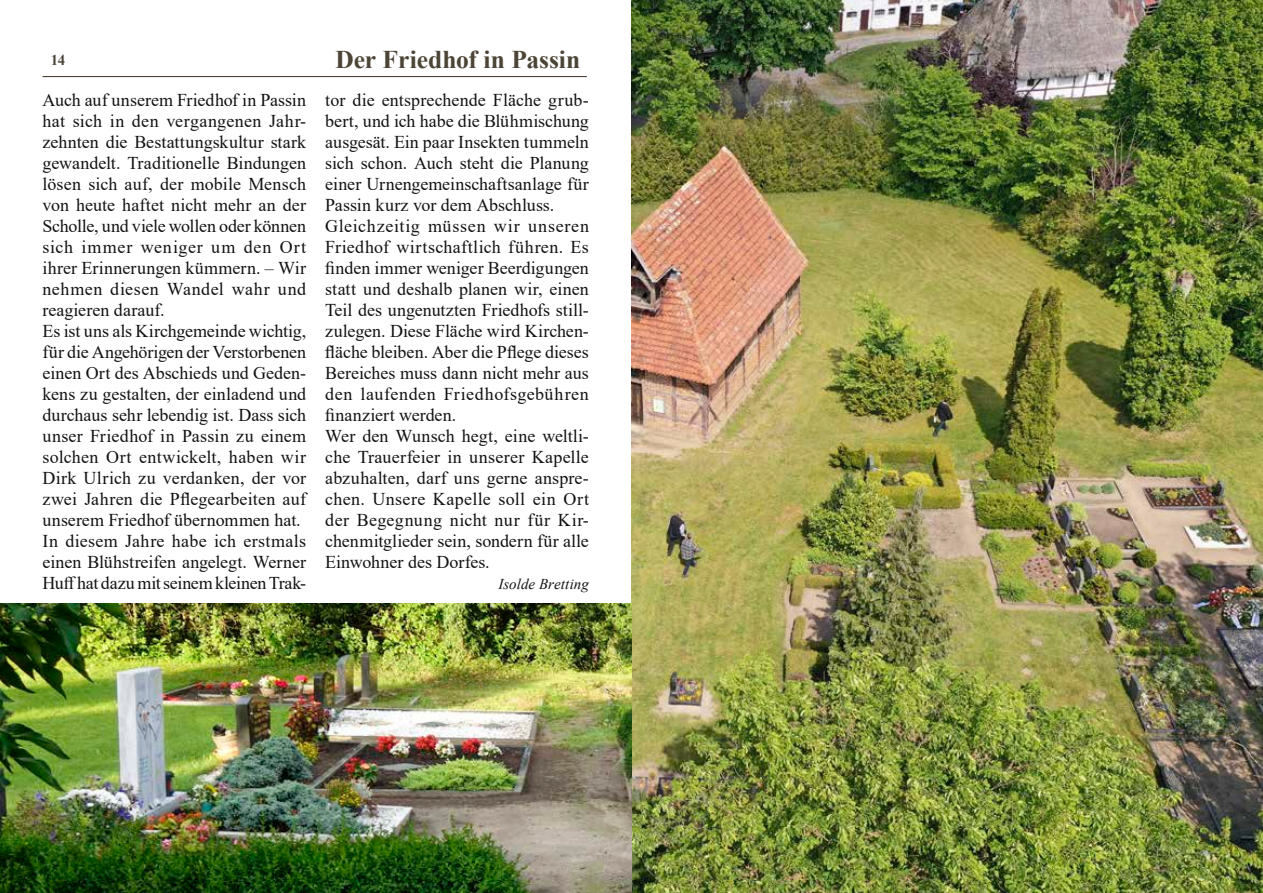
<style>
.page{position:relative;width:1263px;height:893px;background:#fff}
.page>*{position:absolute;margin:0;border:0;box-sizing:border-box;transform-origin:0 0}
.t1{font:700 25.5px "Times New Roman";letter-spacing:-.005em;color:#4c4436}
.t2{font:18px/21px "Times New Roman";letter-spacing:.005em;color:#141314}
.t3{font:italic 15px "Times New Roman";letter-spacing:.005em;color:#141314}
.t4{font:700 15px "Times New Roman";color:#4c4436}
</style>
<div class="page">
<hr style="left:43px;top:76px;width:544px;height:1px;background:#4c4436">
<img style="left:631px;top:0;width:632px;height:893px">
<img style="left:0;top:604px;width:631px;height:289px">
<p class="t4" style="left:51px;top:49px;width:16px">14</p>
<h1 class="t1" style="left:335px;top:41px;width:246px">Der Friedhof in Passin</h1>
<p class="t2" style="left:43px;top:88px;width:265px">Auch auf unserem Friedhof in Passin hat sich in den vergangenen Jahr&shy;zehnten die Bestattungskultur stark gewandelt. Traditionelle Bindungen lösen sich auf, der mobile Mensch von heute haftet nicht mehr an der Scholle, und viele wollen oder können sich immer weniger um den Ort ihrer Erinnerungen kümmern. – Wir nehmen diesen Wandel wahr und reagieren darauf.<br>Es ist uns als Kirchgemeinde wichtig, für die Angehörigen der Verstorbenen einen Ort des Abschieds und Geden&shy;kens zu gestalten, der einladend und durchaus sehr lebendig ist. Dass sich unser Friedhof in Passin zu einem solchen Ort entwickelt, haben wir Dirk Ulrich zu verdanken, der vor zwei Jahren die Pflegearbeiten auf unserem Friedhof übernommen hat.<br>In diesem Jahre habe ich erstmals einen Blühstreifen angelegt. Werner Huff hat dazu mit seinem kleinen Trak-</p>
<p class="t2" style="left:325px;top:89px;width:265px">tor die entsprechende Fläche grub&shy;bert, und ich habe die Blühmischung ausgesät. Ein paar Insekten tummeln sich schon. Auch steht die Planung einer Urnengemeinschaftsanlage für Passin kurz vor dem Abschluss.<br>Gleichzeitig müssen wir unseren Friedhof wirtschaftlich führen. Es finden immer weniger Beerdigungen statt und deshalb planen wir, einen Teil des ungenutzten Friedhofs still&shy;zulegen. Diese Fläche wird Kirchen&shy;fläche bleiben. Aber die Pflege dieses Bereiches muss dann nicht mehr aus den laufenden Friedhofsgebühren finanziert werden.<br>Wer den Wunsch hegt, eine weltli&shy;che Trauerfeier in unserer Kapelle abzuhalten, darf uns gerne anspre&shy;chen. Unsere Kapelle soll ein Ort der Begegnung nicht nur für Kir&shy;chenmitglieder sein, sondern für alle Einwohner des Dorfes.</p>
<p class="t3" style="left:498px;top:573px;width:92px">Isolde Bretting</p>
</div>
